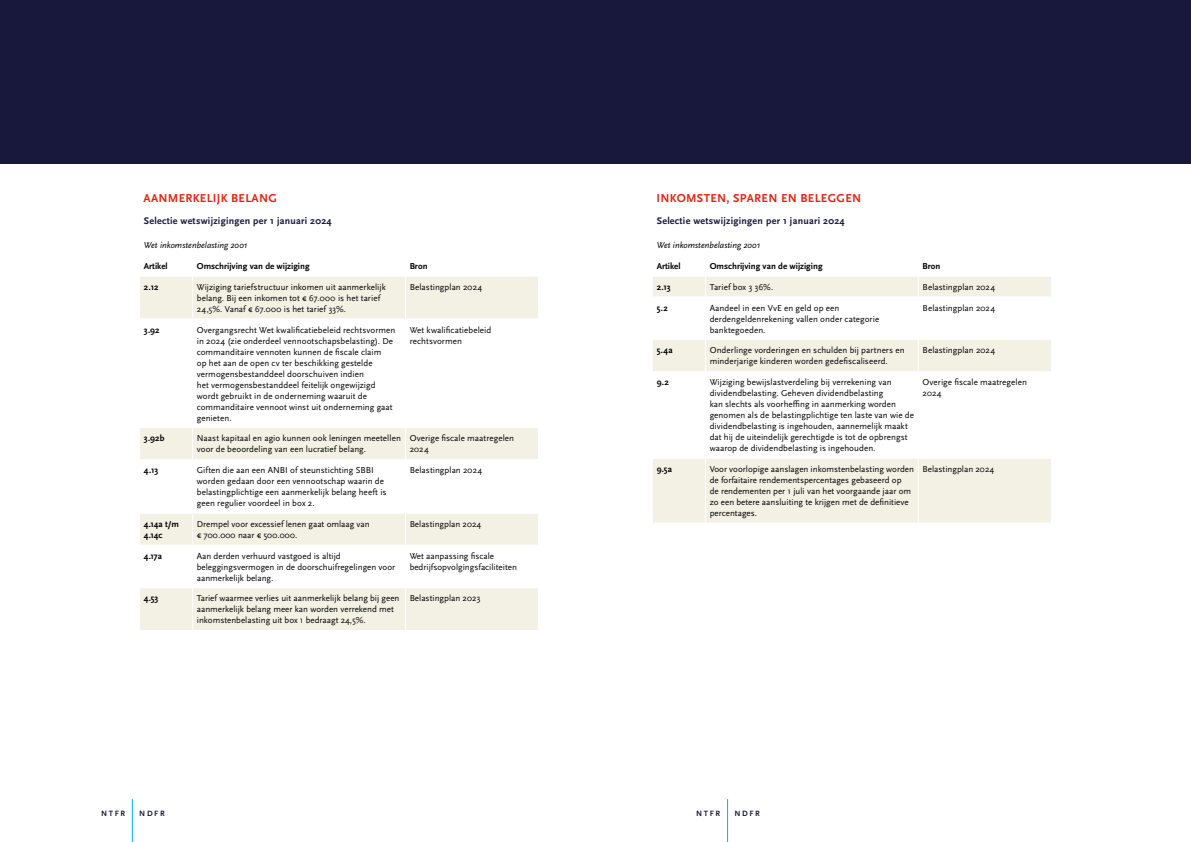
<style>
.page{position:relative;width:1191px;height:842px;background:#fff}
.page>*{position:absolute;margin:0;border:0;box-sizing:border-box;transform-origin:0 0}
.t1{font:700 12px "Scala Sans Pro";letter-spacing:.025em;color:#e42313}
.t2{font:700 10px "Scala Sans Pro";letter-spacing:.025em;color:#18183d}
.t3{font:9px/11px "Scala Sans Pro";color:#000}
.t4{font:700 9px/11px "Scala Sans Pro";color:#000}
.t5{font:italic 9px "Scala Sans Pro";color:#000}
.t6{font:700 8px "Scala Sans Pro";letter-spacing:.2em;color:#18183d}
</style>
<div class="page">
<hr style="left:132px;top:799px;width:1px;height:43px;background:#00b1eb">
<hr style="left:727px;top:799px;width:1px;height:43px;background:#00b1eb">
<div style="left:0;top:0;width:1191px;height:163px;background:#18183d"></div>
<div style="left:140px;top:277px;width:398px;height:353px;background:#f3f1e4"></div>
<svg style="left:140px;top:319px;width:398px;height:268px"></svg>
<hr style="left:192px;top:276px;width:1px;height:42px;background:#fff">
<hr style="left:405px;top:276px;width:1px;height:42px;background:#fff">
<hr style="left:139px;top:318px;width:54px;height:1px;background:#fff">
<hr style="left:193px;top:318px;width:212px;height:1px;background:#fff">
<hr style="left:192px;top:319px;width:1px;height:108px;background:#fff">
<hr style="left:405px;top:318px;width:134px;height:1px;background:#fff">
<hr style="left:405px;top:319px;width:1px;height:108px;background:#fff">
<hr style="left:139px;top:427px;width:54px;height:1px;background:#fff">
<hr style="left:193px;top:427px;width:212px;height:1px;background:#fff">
<hr style="left:192px;top:428px;width:1px;height:31px;background:#fff">
<hr style="left:405px;top:427px;width:134px;height:1px;background:#fff">
<hr style="left:405px;top:428px;width:1px;height:31px;background:#fff">
<hr style="left:139px;top:459px;width:54px;height:1px;background:#fff">
<hr style="left:193px;top:459px;width:212px;height:1px;background:#fff">
<hr style="left:192px;top:460px;width:1px;height:53px;background:#fff">
<hr style="left:405px;top:459px;width:134px;height:1px;background:#fff">
<hr style="left:405px;top:460px;width:1px;height:53px;background:#fff">
<hr style="left:139px;top:513px;width:54px;height:1px;background:#fff">
<hr style="left:193px;top:513px;width:212px;height:1px;background:#fff">
<hr style="left:192px;top:514px;width:1px;height:31px;background:#fff">
<hr style="left:405px;top:513px;width:134px;height:1px;background:#fff">
<hr style="left:405px;top:514px;width:1px;height:31px;background:#fff">
<hr style="left:139px;top:545px;width:54px;height:1px;background:#fff">
<hr style="left:193px;top:545px;width:212px;height:1px;background:#fff">
<hr style="left:192px;top:545px;width:1px;height:42px;background:#fff">
<hr style="left:405px;top:545px;width:134px;height:1px;background:#fff">
<hr style="left:405px;top:545px;width:1px;height:42px;background:#fff">
<hr style="left:139px;top:587px;width:54px;height:1px;background:#fff">
<hr style="left:193px;top:587px;width:212px;height:1px;background:#fff">
<hr style="left:192px;top:588px;width:1px;height:42px;background:#fff">
<hr style="left:405px;top:587px;width:134px;height:1px;background:#fff">
<hr style="left:405px;top:588px;width:1px;height:42px;background:#fff">
<div style="left:653px;top:277px;width:398px;height:246px;background:#f3f1e4"></div>
<svg style="left:653px;top:297px;width:398px;height:161px"></svg>
<svg style="left:705px;top:277px;width:1px;height:19px"></svg>
<svg style="left:918px;top:277px;width:1px;height:19px"></svg>
<hr style="left:652px;top:296px;width:53px;height:1px;background:#fff">
<hr style="left:705px;top:296px;width:213px;height:1px;background:#fff">
<hr style="left:705px;top:297px;width:1px;height:42px;background:#fff">
<hr style="left:918px;top:296px;width:133px;height:1px;background:#fff">
<hr style="left:918px;top:297px;width:1px;height:42px;background:#fff">
<hr style="left:652px;top:339px;width:53px;height:1px;background:#fff">
<hr style="left:705px;top:339px;width:213px;height:1px;background:#fff">
<hr style="left:705px;top:340px;width:1px;height:31px;background:#fff">
<hr style="left:918px;top:339px;width:133px;height:1px;background:#fff">
<hr style="left:918px;top:340px;width:1px;height:31px;background:#fff">
<hr style="left:652px;top:371px;width:53px;height:1px;background:#fff">
<hr style="left:705px;top:371px;width:213px;height:1px;background:#fff">
<hr style="left:705px;top:372px;width:1px;height:86px;background:#fff">
<hr style="left:918px;top:371px;width:133px;height:1px;background:#fff">
<hr style="left:918px;top:372px;width:1px;height:86px;background:#fff">
<hr style="left:652px;top:458px;width:53px;height:1px;background:#fff">
<hr style="left:705px;top:458px;width:213px;height:1px;background:#fff">
<hr style="left:705px;top:459px;width:1px;height:64px;background:#fff">
<hr style="left:918px;top:458px;width:133px;height:1px;background:#fff">
<hr style="left:918px;top:459px;width:1px;height:64px;background:#fff">
<h1 class="t1" style="left:144px;top:191px;width:135px">AANMERKELIJK BELANG</h1>
<p class="t2" style="left:144px;top:215px;width:189px">Selectie wetswijzigingen per 1 januari 2024</p>
<p class="t5" style="left:144px;top:239px;width:105px">Wet inkomstenbelasting 2001</p>
<p class="t4" style="left:144px;top:260px;width:25px">Artikel</p>
<p class="t4" style="left:197px;top:260px;width:114px">Omschrijving van de wijziging</p>
<p class="t4" style="left:410px;top:260px;width:19px">Bron</p>
<p class="t4" style="left:144px;top:281px;width:16px">2.12</p>
<p class="t3" style="left:197px;top:281px;width:190px">Wijziging tariefstructuur inkomen uit aanmerkelijk belang. Bij een inkomen tot € 67.000 is het tarief<br>24,5%. Vanaf € 67.000 is het tarief 33%.</p>
<p class="t3" style="left:410px;top:281px;width:74px">Belastingplan 2024</p>
<p class="t4" style="left:144px;top:324px;width:17px">3.92</p>
<p class="t3" style="left:197px;top:324px;width:200px">Overgangsrecht Wet kwalificatiebeleid rechtsvormen in 2024 (zie onderdeel vennootschapsbelasting). De commanditaire vennoten kunnen de fiscale claim<br>op het aan de open cv ter beschikking gestelde vermogensbestanddeel doorschuiven indien<br>het vermogensbestanddeel feitelijk ongewijzigd wordt gebruikt in de onderneming waaruit de commanditaire vennoot winst uit onderneming gaat genieten.</p>
<p class="t3" style="left:410px;top:324px;width:83px">Wet kwalificatiebeleid rechtsvormen</p>
<p class="t4" style="left:144px;top:433px;width:22px">3.92b</p>
<p class="t3" style="left:197px;top:433px;width:206px">Naast kapitaal en agio kunnen ook leningen meetellen voor de beoordeling van een lucratief belang.</p>
<p class="t3" style="left:410px;top:433px;width:106px">Overige fiscale maatregelen<br>2024</p>
<p class="t4" style="left:144px;top:465px;width:16px">4.13</p>
<p class="t3" style="left:197px;top:465px;width:191px">Giften die aan een ANBI of steunstichting SBBI worden gedaan door een vennootschap waarin de belastingplichtige een aanmerkelijk belang heeft is geen regulier voordeel in box 2.</p>
<p class="t3" style="left:410px;top:465px;width:74px">Belastingplan 2024</p>
<p class="t4" style="left:144px;top:518px;width:37px">4.14a t/m<br>4.14c</p>
<p class="t3" style="left:197px;top:518px;width:174px">Drempel voor excessief lenen gaat omlaag van € 700.000 naar € 500.000.</p>
<p class="t3" style="left:410px;top:518px;width:73px">Belastingplan 2024</p>
<p class="t4" style="left:144px;top:550px;width:20px">4.17a</p>
<p class="t3" style="left:197px;top:550px;width:200px">Aan derden verhuurd vastgoed is altijd beleggingsvermogen in de doorschuifregelingen voor aanmerkelijk belang.</p>
<p class="t3" style="left:410px;top:550px;width:109px">Wet aanpassing fiscale bedrijfsopvolgingsfaciliteiten</p>
<p class="t4" style="left:144px;top:593px;width:16px">4.53</p>
<p class="t3" style="left:197px;top:593px;width:204px">Tarief waarmee verlies uit aanmerkelijk belang bij geen aanmerkelijk belang meer kan worden verrekend met inkomstenbelasting uit box 1 bedraagt 24,5%.</p>
<p class="t3" style="left:410px;top:593px;width:72px">Belastingplan 2023</p>
<h1 class="t1" style="left:656px;top:191px;width:206px">INKOMSTEN, SPAREN EN BELEGGEN</h1>
<p class="t2" style="left:657px;top:215px;width:189px">Selectie wetswijzigingen per 1 januari 2024</p>
<p class="t5" style="left:657px;top:239px;width:105px">Wet inkomstenbelasting 2001</p>
<p class="t4" style="left:657px;top:260px;width:25px">Artikel</p>
<p class="t4" style="left:709px;top:260px;width:114px">Omschrijving van de wijziging</p>
<p class="t4" style="left:922px;top:260px;width:19px">Bron</p>
<p class="t4" style="left:657px;top:281px;width:16px">2.13</p>
<p class="t3" style="left:709px;top:281px;width:65px">Tarief box 3 36%.</p>
<p class="t3" style="left:922px;top:281px;width:74px">Belastingplan 2024</p>
<p class="t4" style="left:657px;top:302px;width:13px">5.2</p>
<p class="t3" style="left:709px;top:302px;width:171px">Aandeel in een VvE en geld op een derdengeldenrekening vallen onder categorie banktegoeden.</p>
<p class="t3" style="left:922px;top:302px;width:74px">Belastingplan 2024</p>
<p class="t4" style="left:657px;top:345px;width:17px">5.4a</p>
<p class="t3" style="left:709px;top:345px;width:196px">Onderlinge vorderingen en schulden bij partners en minderjarige kinderen worden gedefiscaliseerd.</p>
<p class="t3" style="left:922px;top:345px;width:74px">Belastingplan 2024</p>
<p class="t4" style="left:657px;top:377px;width:14px">9.2</p>
<p class="t3" style="left:709px;top:377px;width:206px">Wijziging bewijslastverdeling bij verrekening van dividendbelasting. Geheven dividendbelasting<br>kan slechts als voorheffing in aanmerking worden genomen als de belastingplichtige ten laste van wie de dividendbelasting is ingehouden, aannemelijk maakt dat hij de uiteindelijk gerechtigde is tot de opbrengst waarop de dividendbelasting is ingehouden.</p>
<p class="t3" style="left:922px;top:377px;width:106px">Overige fiscale maatregelen<br>2024</p>
<p class="t4" style="left:657px;top:464px;width:17px">9.5a</p>
<p class="t3" style="left:709px;top:463px;width:206px">Voor voorlopige aanslagen inkomstenbelasting worden de forfaitaire rendementspercentages gebaseerd op<br>de rendementen per 1 juli van het voorgaande jaar om zo een betere aansluiting te krijgen met de definitieve percentages.</p>
<p class="t3" style="left:922px;top:463px;width:73px">Belastingplan 2024</p>
<p class="t6" style="left:101px;top:808px;width:26px">NTFR</p>
<p class="t6" style="left:139px;top:808px;width:27px">NDFR</p>
<p class="t6" style="left:696px;top:808px;width:26px">NTFR</p>
<p class="t6" style="left:734px;top:808px;width:27px">NDFR</p>
</div>
